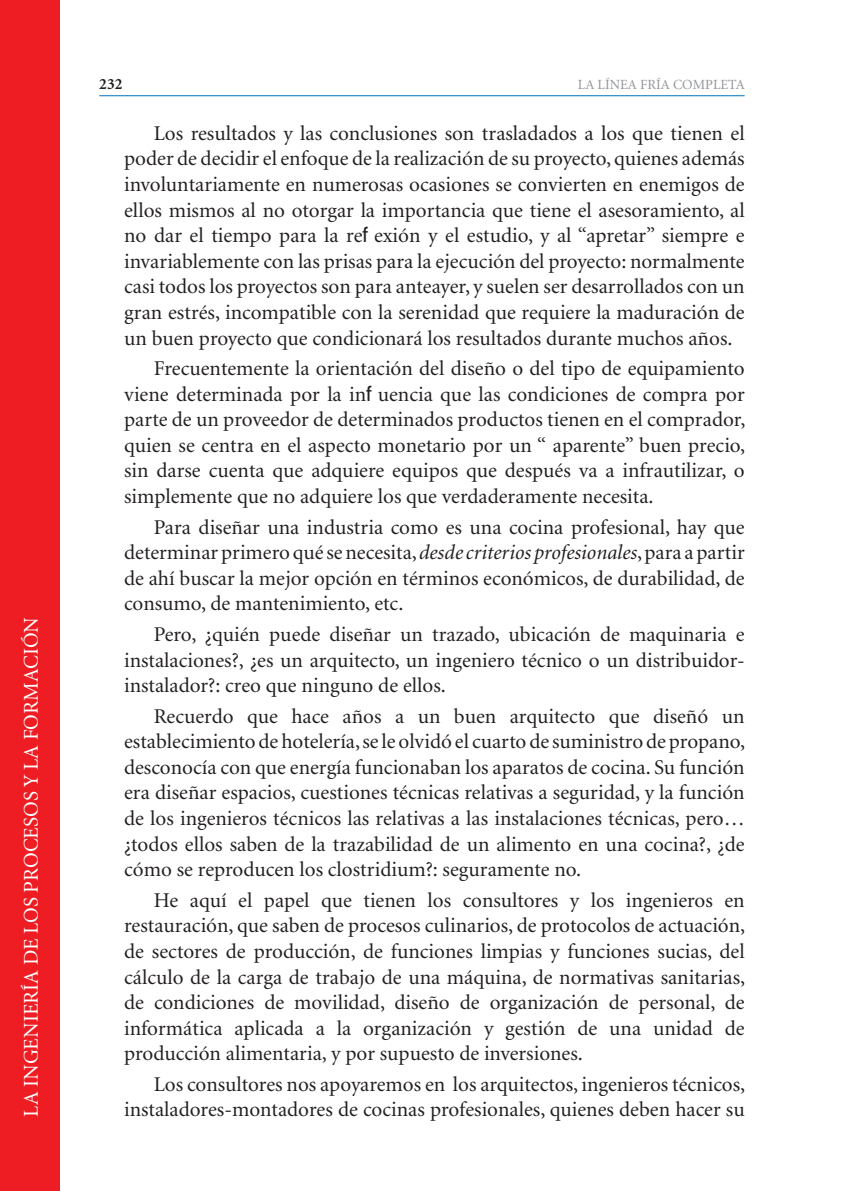
<style>
.page{position:relative;width:844px;height:1191px;background:#fff}
.page>*{position:absolute;margin:0;border:0;box-sizing:border-box;transform-origin:0 0}
.t1{font:21px/25.6px "Minion";color:#231f20;text-align:justify}
.t2{font:21px "Minion";color:#fff}
.t3{font:700 15.75px "Minion";color:#231f20}
.t4{font:14px "Minion";color:#939598}
.s1{font-style:italic}
</style>
<div class="page">
<hr style="left:99px;top:95px;width:645px;height:1px;background:#0072bc">
<div style="left:0;top:0;width:60px;height:1191px;background:#ee1d23"></div>
<p class="t2" style="left:21px;top:1116px;width:501px;rotate:-90deg">LA INGENIERÍA DE LOS PROCESOS Y LA FORMACIÓN</p>
<p class="t3" style="left:99px;top:76px;width:25px">232</p>
<p class="t4" style="left:577px;top:77px;width:29px">La línea</p>
<p class="t4" style="left:640px;top:77px;width:9px">fría</p>
<p class="t4" style="left:673px;top:77px;width:11px">comple</p>
<p class="t4" style="left:728px;top:77px;width:15px">ta</p>
<p class="t1" style="left:124px;top:121px;width:622px;text-indent:30px">Los resultados y las conclusiones son trasladados a los que tienen el poder de decidir el enfoque de la realización de su proyecto, quienes además involuntariamente en numerosas ocasiones se convierten en enemigos de ellos mismos al no otorgar la importancia que tiene el asesoramiento, al no dar el tiempo para la reflexión y el estudio, y al “apretar” siempre e invariablemente con las prisas para la ejecución del proyecto: normalmente casi todos los proyectos son para anteayer, y suelen ser desarrollados con un gran estrés, incompatible con la serenidad que requiere la maduración de un buen proyecto que condicionará los resultados durante muchos años.</p>
<p class="t1" style="left:124px;top:356px;width:622px;text-indent:30px">Frecuentemente la orientación del diseño o del tipo de equipamiento viene determinada por la influencia que las condiciones de compra por parte de un proveedor de determinados productos tienen en el comprador, quien se centra en el aspecto monetario por un “ aparente” buen precio, sin darse cuenta que adquiere equipos que después va a infrautilizar, o simplemente que no adquiere los que verdaderamente necesita.</p>
<p class="t1" style="left:124px;top:515px;width:622px;text-indent:30px">Para diseñar una industria como es una cocina profesional, hay que determinar primero qué se necesita, <span class="s1">desde criterios profesionales</span>, para a partir de ahí buscar la mejor opción en términos económicos, de durabilidad, de consumo, de mantenimiento, etc.</p>
<p class="t1" style="left:124px;top:622px;width:622px;text-indent:30px">Pero, ¿quién puede diseñar un trazado, ubicación de maquinaria e instalaciones?, ¿es un arquitecto, un ingeniero técnico o un distribuidor&shy;instalador?: creo que ninguno de ellos.</p>
<p class="t1" style="left:124px;top:704px;width:622px;text-indent:30px">Recuerdo que hace años a un buen arquitecto que diseñó un establecimiento de hotelería, se le olvidó el cuarto de suministro de propano, desconocía con que energía funcionaban los aparatos de cocina. Su función era diseñar espacios, cuestiones técnicas relativas a seguridad, y la función de los ingenieros técnicos las relativas a las instalaciones técnicas, pero… ¿todos ellos saben de la trazabilidad de un alimento en una cocina?, ¿de cómo se reproducen los clostridium?: seguramente no.</p>
<p class="t1" style="left:124px;top:888px;width:622px;text-indent:30px">He aquí el papel que tienen los consultores y los ingenieros en restauración, que saben de procesos culinarios, de protocolos de actuación, de sectores de producción, de funciones limpias y funciones sucias, del cálculo de la carga de trabajo de una máquina, de normativas sanitarias, de condiciones de movilidad, diseño de organización de personal, de informática aplicada a la organización y gestión de una unidad de producción alimentaria, y por supuesto de inversiones.</p>
<p class="t1" style="left:124px;top:1072px;width:622px;text-align:right">Los consultores nos apoyaremos en los arquitectos, ingenieros técnicos, instaladores-montadores de cocinas profesionales, quienes deben hacer su</p>
</div>
